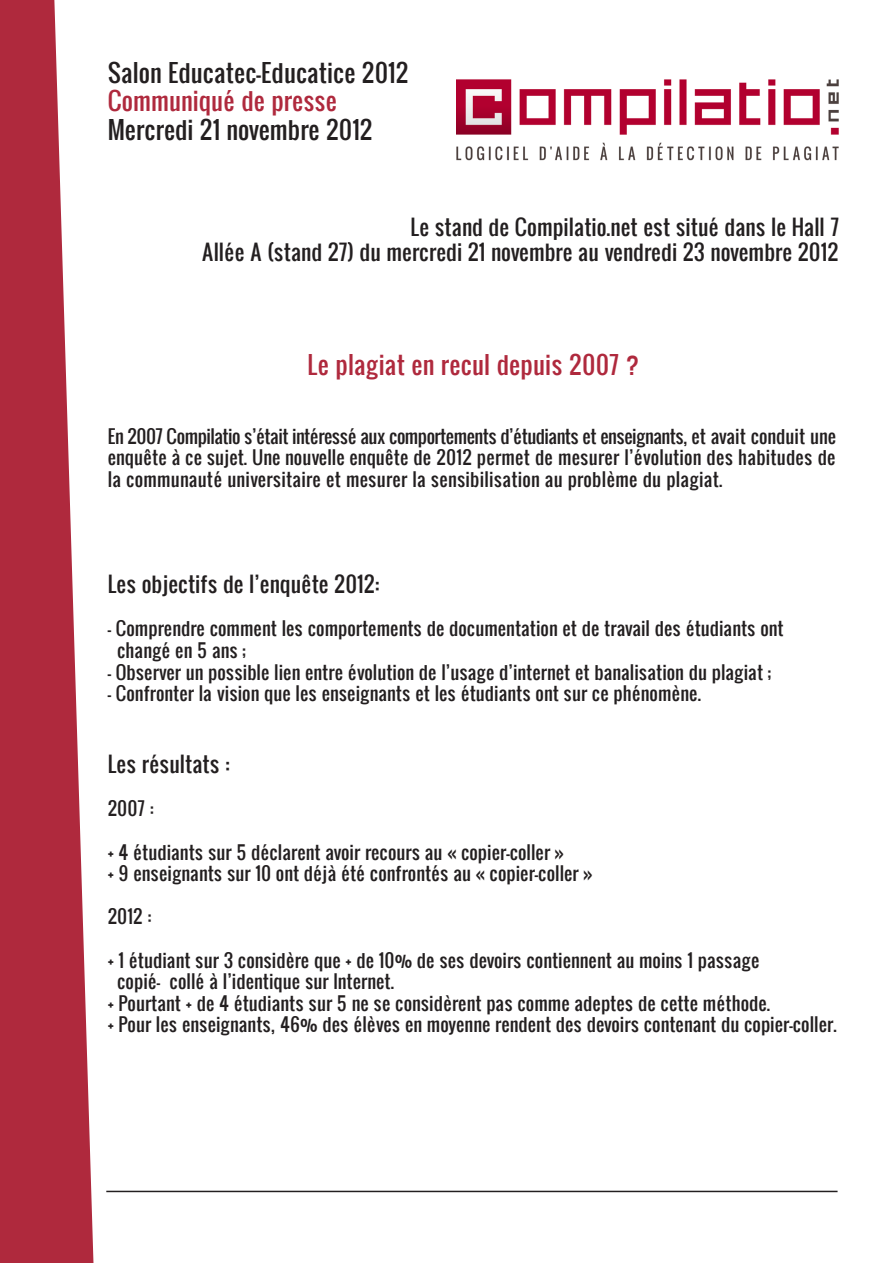
<style>
.page{position:relative;width:893px;height:1263px;background:#fff}
.page>*{position:absolute;margin:0;border:0;box-sizing:border-box;transform-origin:0 0}
.t1{font:24px "Oswald";color:#231f20}
.t2{font:24px "Oswald";letter-spacing:.005em;color:#af293d}
.t3{font:21px "Oswald";color:#231f20}
.t4{font:18px/21.6px "Oswald";color:#231f20;text-align:justify}
</style>
<div class="page">
<svg style="left:0;top:0;width:93px;height:1263px;fill:#af293d"></svg>
<img style="left:457px;top:79px;width:382px;height:82px">
<hr style="left:106px;top:1191px;width:731px;height:1px;background:#231f20">
<p class="t1" style="left:108px;top:54px;width:302px">Salon Educatec-Educatice 2012</p>
<p class="t2" style="left:108px;top:83px;width:231px">Communiqué de presse</p>
<p class="t1" style="left:108px;top:112px;width:266px">Mercredi 21 novembre 2012</p>
<p class="t3" style="left:411px;top:211px;width:430px">Le stand de Compilatio.net est situé dans le Hall 7</p>
<p class="t3" style="left:202px;top:236px;width:638px">Allée A (stand 27) du mercredi 21 novembre au vendredi 23 novembre 2012</p>
<p class="t2" style="left:307px;top:347px;width:333px">Le plagiat en recul depuis 2007 ?</p>
<p class="t4" style="left:108px;top:425px;width:730px">En 2007 Compilatio s’était intéressé aux comportements d’étudiants et enseignants, et avait conduit une enquête à ce sujet. Une nouvelle enquête de 2012 permet de mesurer l’évolution des habitudes de la communauté universitaire et mesurer la sensibilisation au problème du plagiat.</p>
<p class="t3" style="left:108px;top:568px;width:273px">Les objectifs de l’enquête 2012:</p>
<p class="t4" style="left:108px;top:617px;width:678px">- Comprendre comment les comportements de documentation et de travail des étudiants ont</p>
<p class="t4" style="left:117px;top:639px;width:130px">changé en 5 ans ;</p>
<p class="t4" style="left:108px;top:660px;width:665px">- Observer un possible lien entre évolution de l’usage d’internet et banalisation du plagiat ;</p>
<p class="t4" style="left:108px;top:682px;width:595px">- Confronter la vision que les enseignants et les étudiants ont sur ce phénomène.</p>
<p class="t3" style="left:108px;top:748px;width:123px">Les résultats :</p>
<p class="t4" style="left:108px;top:797px;width:47px">2007 :</p>
<p class="t4" style="left:108px;top:840px;width:458px">+ 4 étudiants sur 5 déclarent avoir recours au « copier-coller »</p>
<p class="t4" style="left:108px;top:862px;width:486px">+ 9 enseignants sur 10 ont déjà été confrontés au « copier-coller »</p>
<p class="t4" style="left:108px;top:905px;width:45px">2012 :</p>
<p class="t4" style="left:108px;top:948px;width:653px">+ 1 étudiant sur 3 considère que + de 10% de ses devoirs contiennent au moins 1 passage</p>
<p class="t4" style="left:117px;top:970px;width:279px">copié- collé à l’identique sur Internet.</p>
<p class="t4" style="left:108px;top:991px;width:664px">+ Pourtant + de 4 étudiants sur 5 ne se considèrent pas comme adeptes de cette méthode.</p>
<p class="t4" style="left:108px;top:1013px;width:730px">+ Pour les enseignants, 46% des élèves en moyenne rendent des devoirs contenant du copier-coller.</p>
</div>
